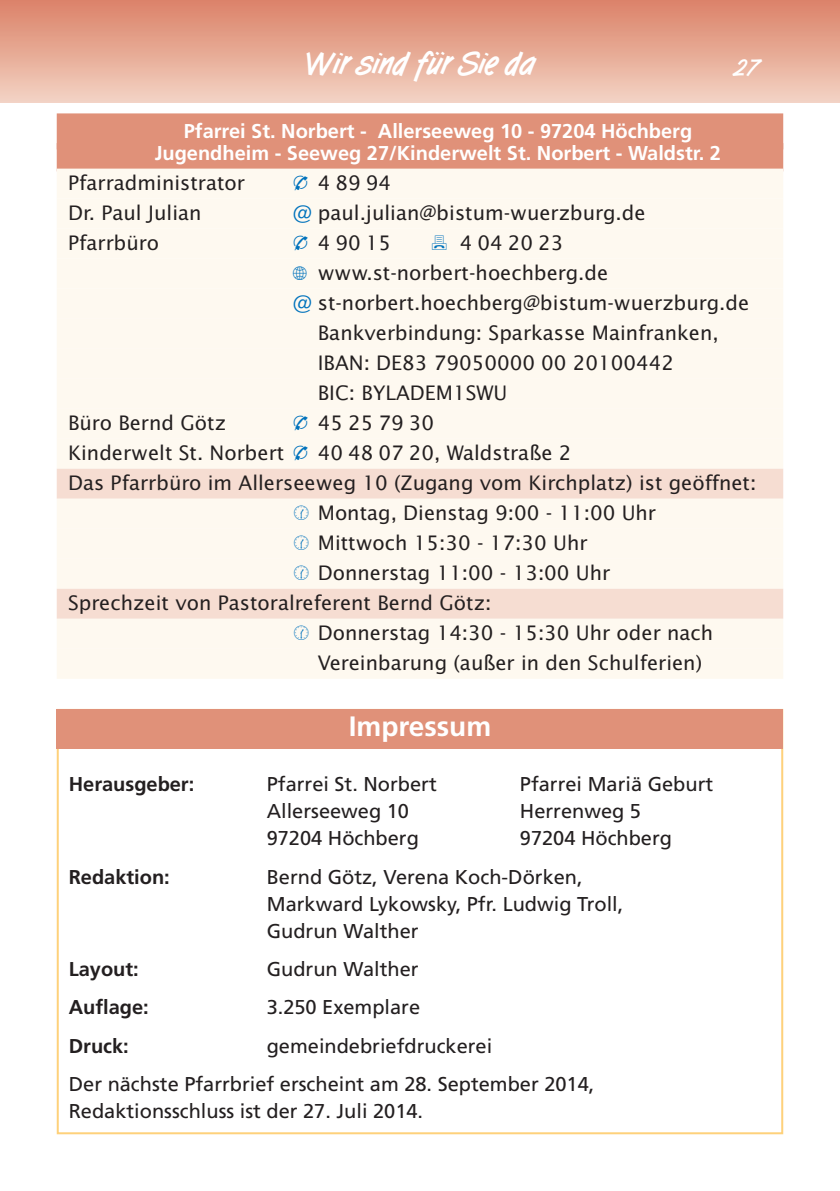
<style>
.page{position:relative;width:840px;height:1191px;background:#fff}
.page>*{position:absolute;margin:0;border:0;box-sizing:border-box;transform-origin:0 0}
.t1{font:700 32px "Tomboy";color:#fff}
.t2{font:700 28px "Frutiger";color:#fff}
.t3{font:700 22px "Tomboy";color:#fff}
.t4{font:20px/30px "Lucida Sans";color:#231f20}
.t5{font:20px/27px "Frutiger";color:#231f20}
.t6{font:700 20px/22px "Frutiger";color:#fff;text-align:center}
.t7{font:700 20px "Frutiger";color:#231f20}
.s1{font-family:"European Pi Four";color:#0072bc}
.s2{font-family:"Carta Std";color:#0072bc}
</style>
<div class="page">
<div style="left:0;top:0;width:839px;height:102px;background:linear-gradient(to bottom,#db8167,#f2d1c2)"></div>
<div style="left:0;top:0;width:17px;height:102px;background:linear-gradient(to bottom,#db8167,#f2d1c2)"></div>
<div style="left:57px;top:709px;width:725px;height:39px;background:#e09179"></div>
<div style="left:57px;top:113px;width:725px;height:36px;background:#e09179"></div>
<div style="left:57px;top:143px;width:725px;height:28px;background:#e09179"></div>
<div style="left:57px;top:169px;width:725px;height:30px;background:#fef9f0"></div>
<div style="left:57px;top:199px;width:725px;height:30px;background:#fef9f0"></div>
<div style="left:57px;top:229px;width:725px;height:30px;background:#fef9f0"></div>
<div style="left:57px;top:259px;width:725px;height:30px;background:#fef9f0"></div>
<div style="left:57px;top:289px;width:725px;height:30px;background:#fef9f0"></div>
<div style="left:57px;top:319px;width:725px;height:30px;background:#fef9f0"></div>
<div style="left:57px;top:349px;width:725px;height:30px;background:#fef9f0"></div>
<div style="left:57px;top:379px;width:725px;height:30px;background:#fef9f0"></div>
<div style="left:57px;top:409px;width:725px;height:30px;background:#fef9f0"></div>
<div style="left:57px;top:439px;width:725px;height:30px;background:#fef9f0"></div>
<div style="left:57px;top:469px;width:725px;height:30px;background:#f6ddd2"></div>
<div style="left:57px;top:499px;width:725px;height:30px;background:#fef9f0"></div>
<div style="left:57px;top:529px;width:725px;height:30px;background:#fef9f0"></div>
<div style="left:57px;top:559px;width:725px;height:30px;background:#fef9f0"></div>
<div style="left:57px;top:589px;width:725px;height:30px;background:#f6ddd2"></div>
<div style="left:57px;top:619px;width:725px;height:30px;background:#fef9f0"></div>
<div style="left:57px;top:649px;width:725px;height:30px;background:#fef9f0"></div>
<h1 class="t1" style="left:304px;top:44px;width:234px">Wir sind für Sie da</h1>
<p class="t3" style="left:734px;top:55px;width:27px">27</p>
<p class="t6" style="left:155px;top:122px;width:567px">Pfarrei St. Norbert - Allerseeweg 10 - 97204 Höchberg<br>Jugendheim - Seeweg 27/Kinderwelt St. Norbert - Waldstr. 2</p>
<p class="t4" style="left:68px;top:169px;width:178px">Pfarradministrator</p>
<p class="t4" style="left:292px;top:169px;width:100px"><span class="s1">-</span> 48994</p>
<p class="t4" style="left:68px;top:199px;width:135px">Dr. Paul Julian</p>
<p class="t4" style="left:317px;top:199px;width:329px">paul.julian@bistum-wuerzburg.de</p>
<p class="t4" style="left:68px;top:229px;width:92px">Pfarrbüro</p>
<p class="t4" style="left:292px;top:229px;width:100px"><span class="s1">-</span> 49015</p>
<p class="t4" style="left:459px;top:229px;width:105px">4 04 20 23</p>
<p class="t4" style="left:317px;top:259px;width:432px;text-indent:-25px"><span class="s2">•</span> www.st-norbert-hoechberg.de st-norbert.hoechberg@bistum-wuerzburg.de Bankverbindung: Sparkasse Mainfranken, IBAN: DE83 79050000 00 20100442<br>BIC: BYLADEM1SWU</p>
<p class="t4" style="left:68px;top:409px;width:159px">Büro Bernd Götz</p>
<p class="t4" style="left:292px;top:409px;width:143px"><span class="s1">-</span> 45 25 79 30</p>
<p class="t4" style="left:68px;top:439px;width:504px">Kinderwelt St. Norbert <span class="s1">-</span> 40 48 07 20, Waldstraße 2</p>
<p class="t4" style="left:68px;top:469px;width:689px">Das Pfarrbüro im Allerseeweg 10 (Zugang vom Kirchplatz) ist geöffnet:</p>
<p class="t4" style="left:317px;top:499px;width:339px">Montag, Dienstag 9:00 - 11:00 Uhr</p>
<p class="t4" style="left:317px;top:529px;width:271px">Mittwoch 15:30 - 17:30 Uhr</p>
<p class="t4" style="left:317px;top:559px;width:294px">Donnerstag 11:00 - 13:00 Uhr</p>
<p class="t4" style="left:68px;top:589px;width:424px">Sprechzeit von Pastoralreferent Bernd Götz:</p>
<p class="t4" style="left:317px;top:619px;width:397px">Donnerstag 14:30 - 15:30 Uhr oder nach</p>
<p class="t4" style="left:317px;top:649px;width:385px">Vereinbarung (außer in den Schulferien)</p>
<h2 class="t2" style="left:348px;top:715px;width:144px">Impressum</h2>
<p class="t7" style="left:69px;top:776px;width:127px">Herausgeber:</p>
<p class="t5" style="left:266px;top:772px;width:171px">Pfarrei St. Norbert</p>
<p class="t5" style="left:519px;top:772px;width:195px">Pfarrei Mariä Geburt</p>
<p class="t5" style="left:266px;top:799px;width:144px">Allerseeweg 10</p>
<p class="t5" style="left:519px;top:799px;width:122px">Herrenweg 5</p>
<p class="t5" style="left:266px;top:826px;width:154px">97204 Höchberg</p>
<p class="t5" style="left:519px;top:826px;width:154px">97204 Höchberg</p>
<p class="t7" style="left:69px;top:868px;width:102px">Redaktion:</p>
<p class="t5" style="left:266px;top:864px;width:358px">Bernd Götz, Verena Koch-Dörken,<br>Markward Lykowsky, Pfr. Ludwig Troll,<br>Gudrun Walther</p>
<p class="t7" style="left:69px;top:961px;width:71px">Layout:</p>
<p class="t5" style="left:266px;top:957px;width:153px">Gudrun Walther</p>
<p class="t7" style="left:69px;top:999px;width:81px">Auflage:</p>
<p class="t5" style="left:266px;top:995px;width:155px">3.250 Exemplare</p>
<p class="t7" style="left:69px;top:1037px;width:61px">Druck:</p>
<p class="t5" style="left:69px;top:1028px;width:527px;line-height:38.4px;text-indent:198px">gemeindebriefdruckerei<br>Der nächste Pfarrbrief erscheint am 28. September 2014,</p>
<p class="t5" style="left:69px;top:1099px;width:355px">Redak tionsschluss ist der 27. Juli 2014.</p>
</div>
